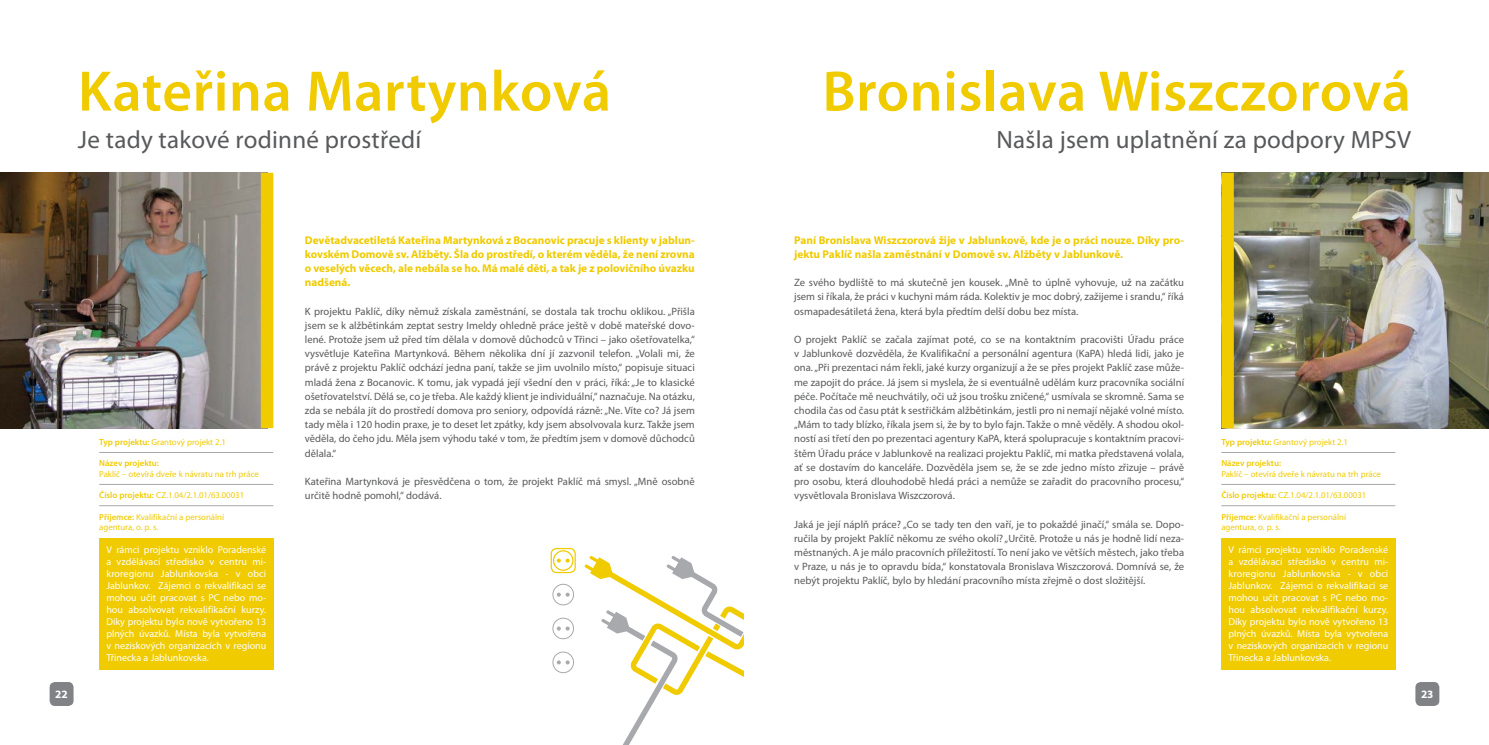
<style>
.page{position:relative;width:1489px;height:745px;background:#fff}
.page>*{position:absolute;margin:0;border:0;box-sizing:border-box;transform-origin:0 0}
.t1{font:600 57.5px "Myriad Pro";letter-spacing:.01em;color:#f0cb00}
.t2{font:25px "Myriad Pro";letter-spacing:.01em;color:#58595b}
.t3{font:700 11.25px/14.1px "Myriad Pro";color:#f0cb00;text-align:justify}
.t4{font:700 11.25px "Myriad Pro";color:#fff}
.t5{font:10.62px/14.1px "Myriad Pro";color:#58595b;text-align:justify}
.t6{font:10px/12px "Myriad Pro";color:#fff;text-align:justify}
.t7{font:8.75px/10.5px "Myriad Pro";color:#f0cb00}
.t8{font:600 8.75px "Myriad Pro";color:#f0cb00}
.s1{font-weight:600}
</style>
<div class="page">
<svg style="left:584px;top:556px;width:160px;height:188px"></svg>
<div style="left:552px;top:651px;width:22px;height:21px;border:1px solid #a7a9ac;border-radius:50%"></div>
<svg style="left:556px;top:660px;width:13px;height:4px"></svg>
<div style="left:552px;top:617px;width:22px;height:21px;border:1px solid #a7a9ac;border-radius:50%"></div>
<svg style="left:556px;top:626px;width:13px;height:4px"></svg>
<div style="left:552px;top:583px;width:22px;height:21px;border:1px solid #a7a9ac;border-radius:50%"></div>
<svg style="left:556px;top:592px;width:13px;height:4px"></svg>
<div style="left:550px;top:547px;width:26px;height:25px;border:1px solid #f0cb00;border-radius:5px"></div>
<div style="left:553px;top:550px;width:20px;height:20px;border:1px solid #f0cb00;border-radius:50%"></div>
<svg style="left:556px;top:558px;width:13px;height:4px"></svg>
<div style="left:50px;top:681px;width:24px;height:24px;background:#808285;border-radius:5px"></div>
<img style="left:0;top:173px;width:261px;height:255px">
<div style="left:261px;top:173px;width:12px;height:255px;background:#f0cb00"></div>
<hr style="left:99px;top:452px;width:174px;height:1px;background:#a7a9ac">
<hr style="left:99px;top:484px;width:174px;height:1px;background:#a7a9ac">
<hr style="left:99px;top:505px;width:174px;height:1px;background:#a7a9ac">
<div style="left:99px;top:538px;width:174px;height:131px;background:#f0cb00"></div>
<div style="left:1415px;top:681px;width:24px;height:24px;background:#808285;border-radius:5px"></div>
<img style="left:1233px;top:173px;width:255px;height:255px">
<div style="left:1221px;top:173px;width:12px;height:255px;background:#f0cb00"></div>
<hr style="left:1221px;top:452px;width:174px;height:1px;background:#a7a9ac">
<hr style="left:1221px;top:484px;width:174px;height:1px;background:#a7a9ac">
<hr style="left:1221px;top:505px;width:174px;height:1px;background:#a7a9ac">
<div style="left:1221px;top:538px;width:174px;height:131px;background:#f0cb00"></div>
<h1 class="t1" style="left:78px;top:70px;width:534px">Kateřina Martynková</h1>
<h2 class="t2" style="left:78px;top:130px;width:345px">Je tady takové rodinné prostředí</h2>
<p class="t4" style="left:55px;top:689px;width:14px">22</p>
<p class="t7" style="left:99px;top:437px;width:128px"><span class="s1">Typ projektu:</span> Grantový projekt 2.1</p>
<p class="t8" style="left:99px;top:460px;width:61px">Název projektu:</p>
<p class="t7" style="left:99px;top:469px;width:161px">Paklíč – otevírá dveře k návratu na trh práce</p>
<p class="t7" style="left:99px;top:490px;width:146px"><span class="s1">Číslo projektu:</span> CZ.1.04/2.1.01/63.00031</p>
<p class="t7" style="left:99px;top:512px;width:126px"><span class="s1">Příjemce:</span> Kvalifikační a personální agentura, o. p. s.</p>
<p class="t6" style="left:106px;top:544px;width:161px">V rámci projektu vzniklo Poradenské a vzdělávací středisko v centru mi&shy;kroregionu Jablunkovska - v obci Jablunkov. Zájemci o rekvalifikaci se mohou učit pracovat s PC nebo mo&shy;hou absolvovat rekvalifikační kurzy.<br>Díky projektu bylo nově vytvořeno 13 plných úvazků. Místa byla vytvořena v neziskových organizacích v regionu Třinecka a Jablunkovska.</p>
<p class="t3" style="left:305px;top:234px;width:391px">Devětadvacetiletá Kateřina Martynková z Bocanovic pracuje s klienty v jablun&shy;kovském Domově sv. Alžběty. Šla do prostředí, o kterém věděla, že není zrovna o veselých věcech, ale nebála se ho. Má malé děti, a tak je z polovičního úvazku nadšená.</p>
<p class="t5" style="left:305px;top:305px;width:391px">K projektu Paklíč, díky němuž získala zaměstnání, se dostala tak trochu oklikou. „Přišla jsem se k alžbětinkám zeptat sestry Imeldy ohledně práce ještě v době mateřské dovo&shy;lené. Protože jsem už před tím dělala v domově důchodců v Třinci – jako ošetřovatelka,“ vysvětluje Kateřina Martynková. Během několika dní jí zazvonil telefon. „Volali mi, že právě z projektu Paklíč odchází jedna paní, takže se jim uvolnilo místo,“ popisuje situaci mladá žena z Bocanovic. K tomu, jak vypadá její všední den v práci, říká: „Je to klasické ošetřovatelství. Dělá se, co je třeba. Ale každý klient je individuální,“ naznačuje. Na otázku, zda se nebála jít do prostředí domova pro seniory, odpovídá rázně: „Ne. Víte co? Já jsem tady měla i 120 hodin praxe, je to deset let zpátky, kdy jsem absolvovala kurz. Takže jsem věděla, do čeho jdu. Měla jsem výhodu také v tom, že předtím jsem v domově důchodců dělala.“</p>
<p class="t5" style="left:305px;top:475px;width:391px">Kateřina Martynková je přesvědčena o tom, že projekt Paklíč má smysl. „Mně osobně určitě hodně pomohl,“ dodává.</p>
<h1 class="t1" style="left:822px;top:70px;width:590px">Bronislava Wiszczorová</h1>
<h2 class="t2" style="left:996px;top:130px;width:416px">Našla jsem uplatnění za podpory MPSV</h2>
<p class="t3" style="left:794px;top:234px;width:391px">Paní Bronislava Wiszczorová žije v Jablunkově, kde je o práci nouze. Díky pro&shy;jektu Paklíč našla zaměstnání v Domově sv. Alžběty v Jablunkově.</p>
<p class="t5" style="left:794px;top:276px;width:391px">Ze svého bydliště to má skutečně jen kousek. „Mně to úplně vyhovuje, už na začátku jsem si říkala, že práci v kuchyni mám ráda. Kolektiv je moc dobrý, zažijeme i srandu,“ říká osmapadesátiletá žena, která byla předtím delší dobu bez místa.</p>
<p class="t5" style="left:794px;top:333px;width:391px">O projekt Paklíč se začala zajímat poté, co se na kontaktním pracovišti Úřadu práce v Jablunkově dozvěděla, že Kvalifikační a personální agentura (KaPA) hledá lidi, jako je ona. „Při prezentaci nám řekli, jaké kurzy organizují a že se přes projekt Paklíč zase může&shy;me zapojit do práce. Já jsem si myslela, že si eventuálně udělám kurz pracovníka sociální péče. Počítače mě neuchvátily, oči už jsou trošku zničené,“ usmívala se skromně. Sama se chodila čas od času ptát k sestřičkám alžbětinkám, jestli pro ni nemají nějaké volné místo. „Mám to tady blízko, říkala jsem si, že by to bylo fajn. Takže o mně věděly. A shodou okol&shy;ností asi třetí den po prezentaci agentury KaPA, která spolupracuje s kontaktním pracovi&shy;štěm Úřadu práce v Jablunkově na realizaci projektu Paklíč, mi matka představená volala, ať se dostavím do kanceláře. Dozvěděla jsem se, že se zde jedno místo zřizuje – právě pro osobu, která dlouhodobě hledá práci a nemůže se zařadit do pracovního procesu,“ vysvětlovala Bronislava Wiszczorová.</p>
<p class="t5" style="left:794px;top:517px;width:391px">Jaká je její náplň práce? „Co se tady ten den vaří, je to pokaždé jinačí,“ smála se. Dopo&shy;ručila by projekt Paklíč někomu ze svého okolí? „Určitě. Protože u nás je hodně lidí neza&shy;městnaných. A je málo pracovních příležitostí. To není jako ve větších městech, jako třeba v Praze, u nás je to opravdu bída,“ konstatovala Bronislava Wiszczorová. Domnívá se, že nebýt projektu Paklíč, bylo by hledání pracovního místa zřejmě o dost složitější.</p>
<p class="t7" style="left:1221px;top:437px;width:128px"><span class="s1">Typ projektu:</span> Grantový projekt 2.1</p>
<p class="t8" style="left:1221px;top:460px;width:61px">Název projektu:</p>
<p class="t7" style="left:1221px;top:469px;width:161px">Paklíč – otevírá dveře k návratu na trh práce</p>
<p class="t7" style="left:1221px;top:490px;width:146px"><span class="s1">Číslo projektu:</span> CZ.1.04/2.1.01/63.00031</p>
<p class="t7" style="left:1221px;top:512px;width:126px"><span class="s1">Příjemce:</span> Kvalifikační a personální agentura, o. p. s.</p>
<p class="t6" style="left:1228px;top:544px;width:161px">V rámci projektu vzniklo Poradenské a vzdělávací středisko v centru mi&shy;kroregionu Jablunkovska - v obci Jablunkov. Zájemci o rekvalifikaci se mohou učit pracovat s PC nebo mo&shy;hou absolvovat rekvalifikační kurzy.<br>Díky projektu bylo nově vytvořeno 13 plných úvazků. Místa byla vytvořena v neziskových organizacích v regionu Třinecka a Jablunkovska.</p>
<p class="t4" style="left:1420px;top:689px;width:14px">23</p>
</div>
